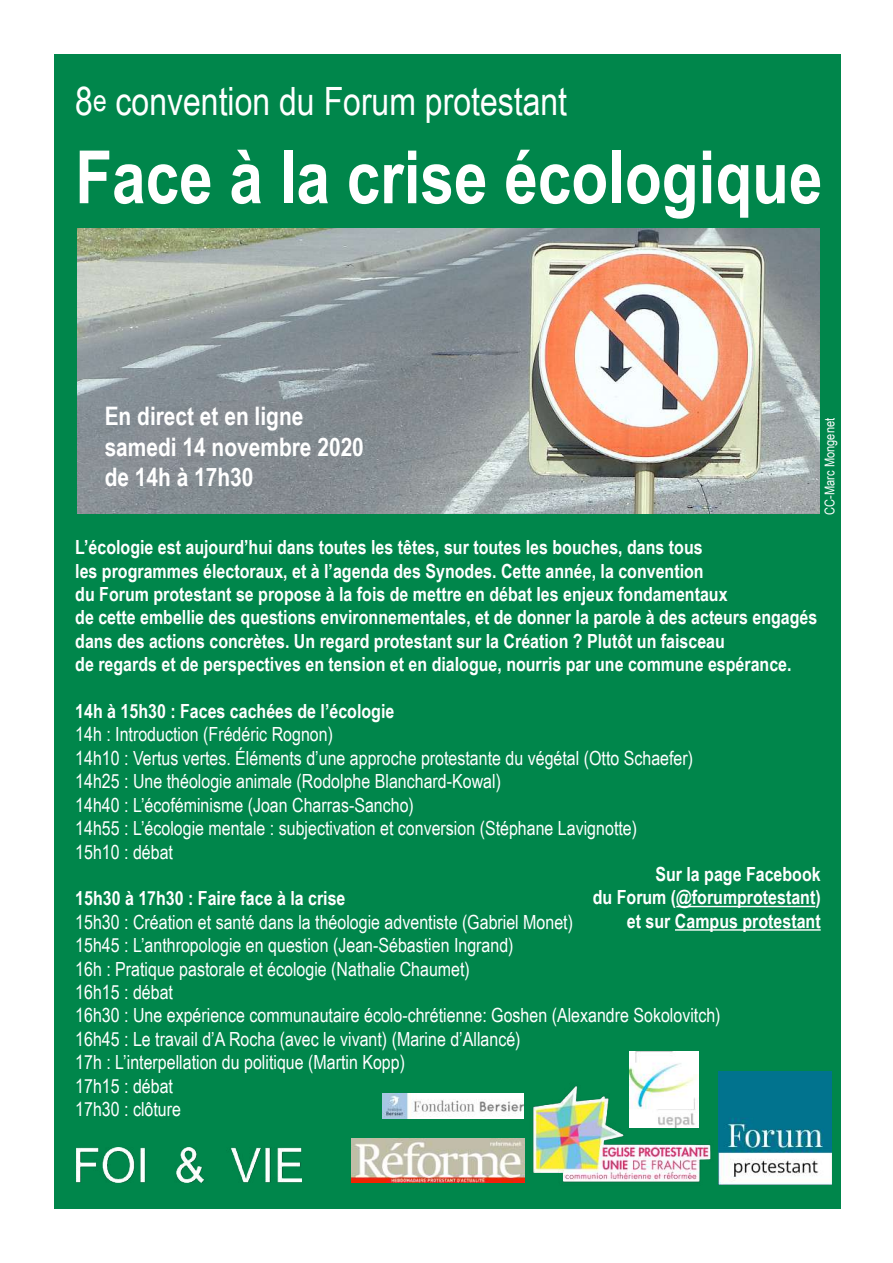
<style>
.page{position:relative;width:893px;height:1263px;background:#fff}
.page>*{position:absolute;margin:0;border:0;box-sizing:border-box;transform-origin:0 0}
.t1{font:700 73.5px "Arial Narrow";color:#fff}
.t2{font:39px "Arial Narrow";color:#fff}
.t3{font:700 25.5px/30.6px "Arial Narrow";color:#fff}
.t4{font:19.5px/23.4px "Arial Narrow";color:#fff}
.t5{font:700 19.5px/23.4px "Arial Narrow";color:#fff}
.t6{font:13.5px "Arial Narrow";color:#fff}
.s1{font-size:30px}
</style>
<div class="page">
<div style="left:54px;top:54px;width:786px;height:1155px;background:#00864b"></div>
<img style="left:719px;top:1072px;width:112px;height:112px">
<img style="left:351px;top:1138px;width:173px;height:45px">
<img style="left:76px;top:1148px;width:225px;height:34px">
<img style="left:382px;top:1094px;width:141px;height:25px">
<hr style="left:676px;top:906px;width:139px;height:1px;background:#fff">
<hr style="left:675px;top:929px;width:146px;height:2px;background:#fff">
<img style="left:533px;top:1086px;width:178px;height:97px">
<img style="left:77px;top:229px;width:742px;height:284px">
<img style="left:629px;top:1051px;width:70px;height:77px">
<h2 class="t2" style="left:75px;top:73px;width:493px">8<span class="s1">e</span> convention du Forum protestant</h2>
<h1 class="t1" style="left:75px;top:122px;width:749px">Face à la crise écologique</h1>
<h3 class="t3" style="left:105px;top:399px;width:261px">En direct et en ligne samedi 14 novembre 2020 de 14h à 17h30</h3>
<p class="t6" style="left:820px;top:515px;width:98px;rotate:-90deg">CC-Marc Mongenet</p>
<p class="t5" style="left:75px;top:535px;width:744px">L’écologie est aujourd’hui dans toutes les têtes, sur toutes les bouches, dans tous<br>les programmes électoraux, et à l’agenda des Synodes. Cette année, la convention<br>du Forum protestant se propose à la fois de mettre en débat les enjeux fondamentaux<br>de cette embellie des questions environnementales, et de donner la parole à des acteurs engagés dans des actions concrètes. Un regard protestant sur la Création ? Plutôt un faisceau<br>de regards et de perspectives en tension et en dialogue, nourris par une commune espérance.</p>
<p class="t5" style="left:75px;top:698px;width:321px">14h à 15h30 : Faces cachées de l’écologie</p>
<p class="t4" style="left:75px;top:722px;width:619px">14h : Introduction (Frédéric Rognon)<br>14h10 : Vertus vertes. Éléments d’une approche protestante du végétal (Otto Schaefer)<br>14h25 : Une théologie animale (Rodolphe Blanchard-Kowal)<br>14h40 : L’écoféminisme (Joan Charras-Sancho)<br>14h55 : L’écologie mentale : subjectivation et conversion (Stéphane Lavignotte)<br>15h10 : débat</p>
<p class="t5" style="left:75px;top:886px;width:272px">15h30 à 17h30 : Faire face à la crise</p>
<p class="t4" style="left:75px;top:909px;width:647px">15h30 : Création et santé dans la théologie adventiste (Gabriel Monet)<br>15h45 : L’anthropologie en question (Jean-Sébastien Ingrand)<br>16h : Pratique pastorale et écologie (Nathalie Chaumet)<br>16h15 : débat<br>16h30 : Une expérience communautaire écolo-chrétienne: Goshen (Alexandre Sokolovitch)<br>16h45 : Le travail d’A Rocha (avec le vivant) (Marine d’Allancé)<br>17h : L’interpellation du politique (Martin Kopp)<br>17h15 : débat<br>17h30 : clôture</p>
<p class="t5" style="left:593px;top:861px;width:229px;text-align:right">Sur la page Facebook<br>du Forum (@forumprotestant) et sur Campus protestant</p>
</div>
